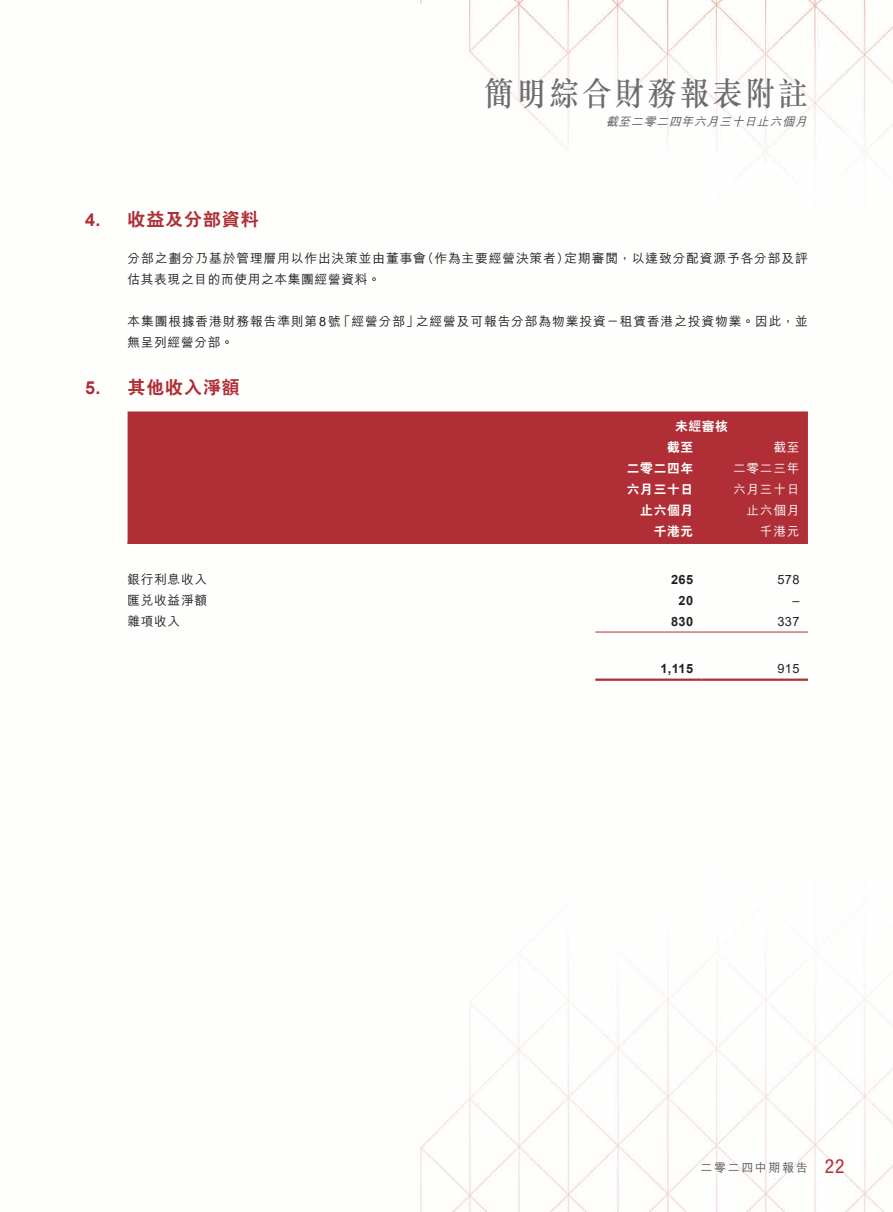
<style>
.page{position:relative;width:893px;height:1212px;background:#fff}
.page>*{position:absolute;margin:0;border:0;box-sizing:border-box;transform-origin:0 0}
.t1{font:500 33px "M Sung HK";letter-spacing:.1em;color:#6c6d70;scale:.9 1}
.t2{font:condensed 19.5px "Helvetica Neue LT Std";color:#b02f37}
.t3{font:800 18px "C Hei 2 HK";letter-spacing:.05em;color:#b02f37}
.t4{font:700 18px "Arial";color:#b02f37}
.t5{font:500 12.75px/21px "M Hei HK";letter-spacing:.065em;color:#231f20}
.t6{font:800 12.75px "C Hei 2 HK";letter-spacing:.05em;color:#fff}
.t7{font:500 12.75px/21px "M Hei HK";letter-spacing:.05em;color:#fff;text-align:right}
.t8{font:700 12.75px "Arial";letter-spacing:.03em;color:#231f20}
.t9{font:12.75px "Arial";letter-spacing:.03em;color:#231f20}
.t10{font:italic 500 12px "M Hei HK";color:#57585a}
.t11{font:500 12px "M Hei HK";letter-spacing:.14em;color:#57585a}
.s1{font-family:"Arial";font-weight:400}
</style>
<div class="page">
<img style="left:127px;top:0;width:766px;height:1212px">
<div style="left:128px;top:411px;width:680px;height:131px;background:#b02f37"></div>
<hr style="left:128px;top:542px;width:467px;height:2px;background:#b02f37">
<hr style="left:595px;top:542px;width:107px;height:2px;background:#b02f37">
<hr style="left:702px;top:542px;width:106px;height:2px;background:#b02f37">
<hr style="left:595px;top:632px;width:107px;height:1px;background:#b02f37">
<hr style="left:702px;top:632px;width:106px;height:1px;background:#b02f37">
<hr style="left:595px;top:678px;width:107px;height:3px;background:#b02f37">
<hr style="left:702px;top:678px;width:106px;height:3px;background:#b02f37">
<h1 class="t1" style="left:484px;top:71px;width:361px">簡明綜合財務報表附註</h1>
<p class="t10" style="left:606px;top:112px;width:207px">截至二零二四年六月三十日止六個月</p>
<h3 class="t4" style="left:85px;top:206px;width:17px">4.</h3>
<h3 class="t4" style="left:85px;top:374px;width:17px">5.</h3>
<h3 class="t3" style="left:128px;top:207px;width:133px">收益及分部資料</h3>
<p class="t5" style="left:128px;top:247px;width:300px">分部之劃分乃基於管理層用以作出決策並由董事會估其表現之目的而使用之本集團經營資料。</p>
<p class="t5" style="left:416px;top:310px;width:393px">之經營及可報告分部為物業投資－租賃香港之投資物業。因此，並</p>
<p class="t5" style="left:421px;top:247px;width:150px">（作為主要經營決策者）</p>
<p class="t5" style="left:565px;top:247px;width:245px">定期審閱，以達致分配資源予各分部及評</p>
<p class="t5" style="left:128px;top:310px;width:215px">本集團根據香港財務報告準則第<span class="s1">8</span>號無呈列經營分部。</p>
<h3 class="t3" style="left:128px;top:375px;width:114px">其他收入淨額</h3>
<p class="t5" style="left:338px;top:310px;width:82px">「經營分部」</p>
<p class="t6" style="left:675px;top:418px;width:54px">未經審核</p>
<p class="t6" style="left:667px;top:439px;width:28px">截至</p>
<p class="t6" style="left:627px;top:460px;width:68px">二零二四年</p>
<p class="t6" style="left:627px;top:481px;width:68px">六月三十日</p>
<p class="t6" style="left:640px;top:502px;width:54px">止六個月</p>
<p class="t7" style="left:733px;top:436px;width:68px">截至<br>二零二三年六月三十日止六個月千港元</p>
<p class="t6" style="left:654px;top:523px;width:41px">千港元</p>
<p class="t5" style="left:128px;top:568px;width:81px">銀行利息收入</p>
<p class="t8" style="left:671px;top:571px;width:23px">265</p>
<p class="t9" style="left:777px;top:571px;width:23px">578</p>
<p class="t5" style="left:128px;top:589px;width:81px">匯兌收益淨額</p>
<p class="t8" style="left:679px;top:592px;width:16px">20</p>
<p class="t9" style="left:792px;top:592px;width:9px">–</p>
<p class="t5" style="left:128px;top:610px;width:54px">雜項收入</p>
<p class="t8" style="left:671px;top:613px;width:23px">830</p>
<p class="t9" style="left:777px;top:613px;width:23px">337</p>
<p class="t8" style="left:660px;top:659px;width:34px">1,115</p>
<p class="t9" style="left:777px;top:659px;width:23px">915</p>
<p class="t11" style="left:700px;top:1159px;width:109px">二零二四中期報告</p>
<h2 class="t2" style="left:825px;top:1155px;width:21px">22</h2>
</div>
